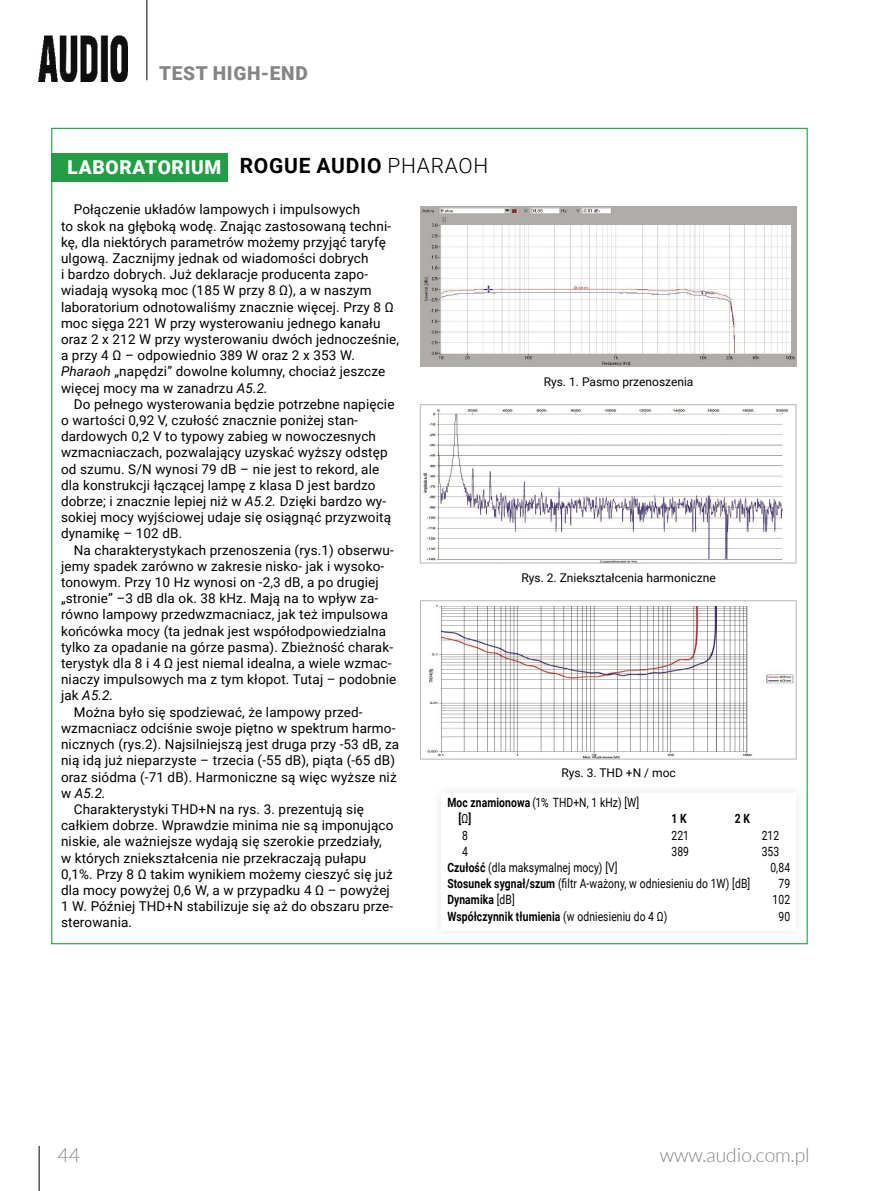
<style>
.page{position:relative;width:893px;height:1191px;background:#fff}
.page>*{position:absolute;margin:0;border:0;box-sizing:border-box;transform-origin:0 0}
.t1{font:300 19.5px "Lato";color:#858585}
.t2{font:900 19.2px "Roboto";letter-spacing:.035em;color:#fff}
.t3{font:900 19.2px "Roboto";letter-spacing:.035em;color:#858585}
.t4{font:13.5px/16.2px "Roboto";letter-spacing:.01em;color:#000}
.t5{font:italic 13.5px "Roboto";color:#000}
.t6{font:12.75px/16.2px "Roboto";letter-spacing:.01em;color:#000;scale:.81 1}
.t7{font:700 12.75px "Roboto";letter-spacing:.01em;color:#000;scale:.81 1}
.t8{font:12px "Roboto";color:#000}
.s1{font-weight:700;font-size:21px;color:#000}
.s2{font-weight:300;font-size:21px;color:#000}
.s3{font-style:italic}
.s4{font-style:normal}
.s5{font-weight:700}
.s6{font-weight:400}
</style>
<div class="page">
<hr style="left:147px;top:0;width:1px;height:80px;background:#000">
<img style="left:39px;top:35px;width:89px;height:46px">
<hr style="left:39px;top:1145px;width:1px;height:46px;background:#000">
<div style="left:51px;top:153px;width:177px;height:28px;background:#239e46"></div>
<div style="left:432px;top:783px;width:373px;height:157px;background:#fbfbfb"></div>
<div style="left:442px;top:794px;width:353px;height:135px;background:#fff"></div>
<img style="left:427px;top:604px;width:367px;height:153px">
<div style="left:420px;top:600px;width:376px;height:159px;border:1px solid #b6b6b6"></div>
<img style="left:423px;top:408px;width:366px;height:153px">
<div style="left:420px;top:404px;width:376px;height:159px;border:1px solid #b6b6b6"></div>
<img style="left:420px;top:206px;width:376px;height:160px">
<h2 class="t3" style="left:159px;top:60px;width:150px">TEST HIGH-END</h2>
<h2 class="t2" style="left:67px;top:153px;width:422px">LABORATORIUM <span class="s1">ROGUE AUDIO</span> <span class="s2">PHARAOH</span></h2>
<p class="t4" style="left:61px;top:201px;width:340px;text-indent:13px">Połączenie układów lampowych i impulsowych<br>to skok na głęboką wodę. Znając zastosowaną techni&shy;kę, dla niektórych parametrów możemy przyjąć taryfę ulgową. Zacznijmy jednak od wiadomości dobrych<br>i bardzo dobrych. Już deklaracje producenta zapo&shy;wiadają wysoką moc (185 W przy 8 Ω), a w naszym laboratorium odnotowaliśmy znacznie więcej. Przy 8 Ω moc sięga 221 W przy wysterowaniu jednego kanału oraz 2 x 212 W przy wysterowaniu dwóch jednocześnie, a przy 4 Ω – odpowiednio 389 W oraz 2 x 353 W.<br><span class="s3">Pharaoh</span> „napędzi” dowolne kolumny, chociaż jeszcze więcej mocy ma w zanadrzu <span class="s3">A5.2.</span></p>
<p class="t4" style="left:61px;top:395px;width:335px;text-indent:13px">Do pełnego wysterowania będzie potrzebne napięcie o wartości 0,92 V, czułość znacznie poniżej stan&shy;dardowych 0,2 V to typowy zabieg w nowoczesnych wzmacniaczach, pozwalający uzyskać wyższy odstęp od szumu. S/N wynosi 79 dB – nie jest to rekord, ale dla konstrukcji łączącej lampę z klasa D jest bardzo dobrze; i znacznie lepiej niż w <span class="s3">A5.2.</span> Dzięki bardzo wy&shy;sokiej mocy wyjściowej udaje się osiągnąć przyzwoitą dynamikę – 102 dB.</p>
<p class="t4" style="left:74px;top:541px;width:322px">Na charakterystykach przenoszenia (rys.1) obserwu-</p>
<p class="t4" style="left:61px;top:557px;width:325px">jemy spadek zarówno w zakresie nisko- jak i wysoko-</p>
<p class="t4" style="left:61px;top:573px;width:319px">tonowym. Przy 10 Hz wynosi on -2,3 dB, a po drugiej</p>
<p class="t4" style="left:61px;top:590px;width:319px">„stronie” –3 dB dla ok. 38 kHz. Mają na to wpływ za-</p>
<p class="t4" style="left:61px;top:606px;width:328px">równo lampowy przedwzmacniacz, jak też impulsowa</p>
<p class="t4" style="left:61px;top:622px;width:327px">końcówka mocy (ta jednak jest współodpowiedzialna</p>
<p class="t4" style="left:61px;top:638px;width:334px">tylko za opadanie na górze pasma). Zbieżność charak-</p>
<p class="t4" style="left:61px;top:654px;width:332px">terystyk dla 8 i 4 Ω jest niemal idealna, a wiele wzmac-</p>
<p class="t4" style="left:61px;top:671px;width:337px">niaczy impulsowych ma z tym kłopot. Tutaj – podobnie</p>
<p class="t5" style="left:61px;top:686px;width:54px"><span class="s4">jak</span> A5.2.</p>
<p class="t4" style="left:74px;top:703px;width:290px">Można było się spodziewać, że lampowy przed-</p>
<p class="t4" style="left:61px;top:719px;width:336px">wzmacniacz odciśnie swoje piętno w spektrum harmo-</p>
<p class="t4" style="left:61px;top:735px;width:340px">nicznych (rys.2). Najsilniejszą jest druga przy -53 dB, za</p>
<p class="t4" style="left:61px;top:752px;width:336px">nią idą już nieparzyste – trzecia (-55 dB), piąta (-65 dB)</p>
<p class="t4" style="left:61px;top:768px;width:337px">oraz siódma (-71 dB). Harmoniczne są więc wyższe niż</p>
<p class="t5" style="left:61px;top:783px;width:46px"><span class="s4">w</span> A5.2.</p>
<p class="t4" style="left:74px;top:800px;width:292px">Charakterystyki THD+N na rys. 3. prezentują się</p>
<p class="t4" style="left:61px;top:816px;width:334px">całkiem dobrze. Wprawdzie minima nie są imponująco</p>
<p class="t4" style="left:61px;top:833px;width:322px">niskie, ale ważniejsze wydają się szerokie przedziały,</p>
<p class="t4" style="left:61px;top:849px;width:307px">w których zniekształcenia nie przekraczają pułapu</p>
<p class="t4" style="left:61px;top:865px;width:333px">0,1%. Przy 8 Ω takim wynikiem możemy cieszyć się już</p>
<p class="t4" style="left:61px;top:881px;width:330px">dla mocy powyżej 0,6 W, a w przypadku 4 Ω – powyżej</p>
<p class="t4" style="left:61px;top:897px;width:334px">1 W. Później THD+N stabilizuje się aż do obszaru prze-</p>
<p class="t4" style="left:61px;top:914px;width:73px">sterowania.</p>
<p class="t8" style="left:544px;top:373px;width:151px">Rys. 1. Pasmo przenoszenia</p>
<p class="t8" style="left:521px;top:569px;width:196px">Rys. 2. Zniekształcenia harmoniczne</p>
<p class="t8" style="left:561px;top:765px;width:116px">Rys. 3. THD +N / moc</p>
<p class="t6" style="left:459px;top:794px;width:225px;text-indent:-11px"><span class="s5">Moc znamionowa</span> (1% THD+N, 1 kHz) [W] <span class="s5">[</span>Ω<span class="s5">]</span></p>
<p class="t7" style="left:671px;top:810px;width:20px">1 K</p>
<p class="t7" style="left:735px;top:810px;width:20px">2 K</p>
<p class="t6" style="left:462px;top:826px;width:9px">8</p>
<p class="t6" style="left:671px;top:826px;width:23px">221</p>
<p class="t6" style="left:762px;top:826px;width:23px">212</p>
<p class="t6" style="left:462px;top:842px;width:9px">4</p>
<p class="t6" style="left:671px;top:842px;width:23px">389</p>
<p class="t6" style="left:762px;top:842px;width:23px">353</p>
<p class="t6" style="left:447px;top:858px;width:212px"><span class="s5">Czu-łość</span> (dla maksymalnej mocy) [V]</p>
<p class="t6" style="left:770px;top:858px;width:26px">0,84</p>
<p class="t6" style="left:447px;top:875px;width:376px"><span class="s5">Sto-su-nek syg-nał/szum</span> (filtr A-ważony, w odniesieniu do 1W) [dB]</p>
<p class="t6" style="left:778px;top:875px;width:16px">79</p>
<p class="t7" style="left:447px;top:891px;width:85px">Dynamika <span class="s6">[dB]</span></p>
<p class="t6" style="left:772px;top:891px;width:23px">102</p>
<p class="t7" style="left:447px;top:907px;width:273px">Współ-czynnik tłu-mie-nia <span class="s6">(w odniesieniu do 4 Ω)</span></p>
<p class="t6" style="left:778px;top:907px;width:16px">90</p>
<h1 class="t1" style="left:57px;top:1144px;width:24px">44</h1>
<h1 class="t1" style="left:660px;top:1144px;width:151px">www.audio.com.pl</h1>
</div>
